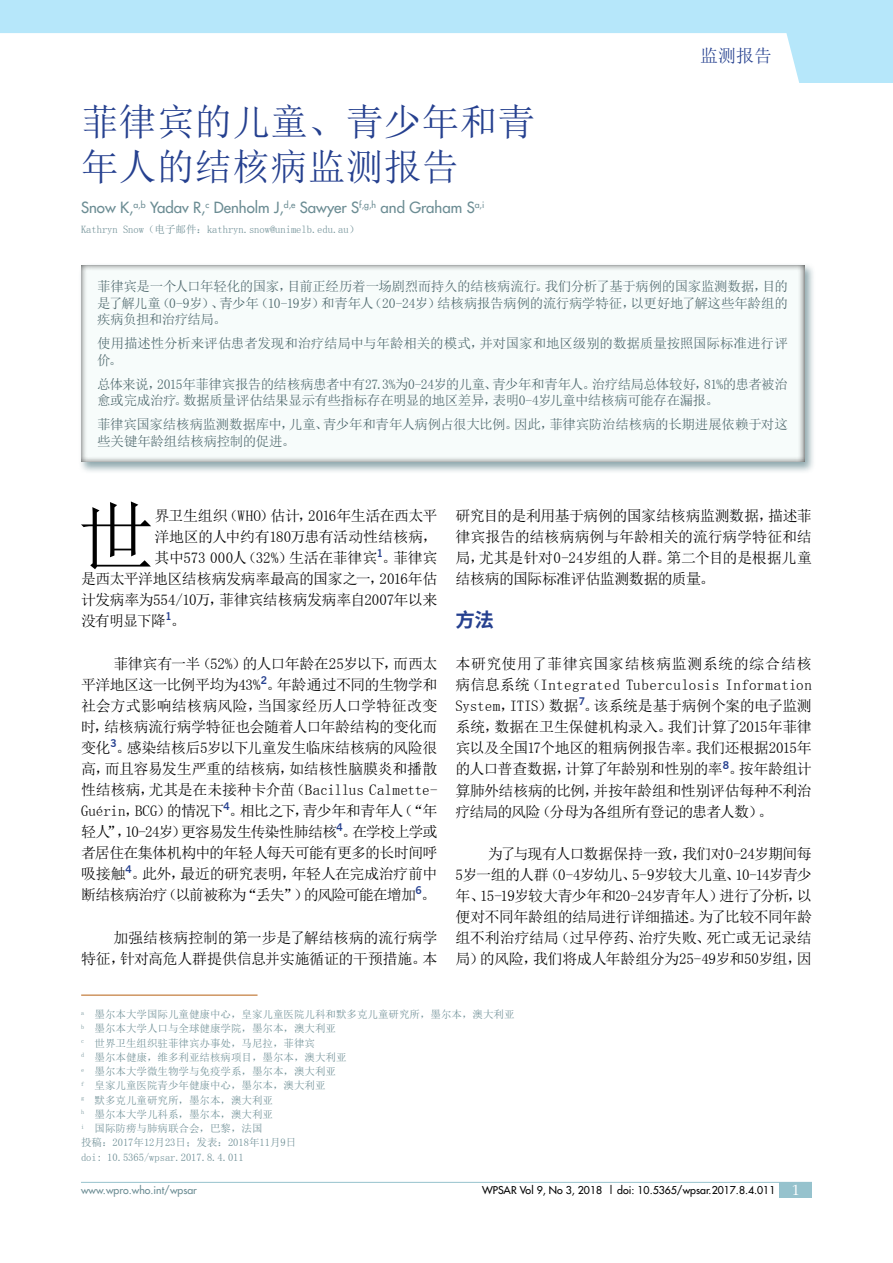
<style>
.page{position:relative;width:893px;height:1263px;background:#fff}
.page>*{position:absolute;margin:0;border:0;box-sizing:border-box;transform-origin:0 0}
.t1{font:76.5px "Sim Sun";color:#000}
.t2{font:37.5px/45px "Sim Sun";letter-spacing:.01em;color:#25408f}
.t3{font:700 19.5px "Source Han Sans CN";color:#25408f}
.t4{font:18px "Sim Sun";color:#25408f}
.t5{font:15px/21px "Sim Sun";letter-spacing:-.03em;color:#000;text-align:justify}
.t6{font:15px "Futura LT";color:#6b8c93}
.t7{font:13.5px/16.5px "Sim Sun";letter-spacing:-.025em;color:#4b656a}
.t8{font:10.5px/14.2px "Sim Sun";color:#6b8c93}
.t9{font:10.5px "Futura LT";color:#000}
.t10{font:10.5px "Futura LT";color:#6b8c93}
.s1{font-family:"Palatino";font-size:15px;color:#fff}
</style>
<div class="page">
<hr style="left:81px;top:1182px;width:731px;height:1px;background:#96c2cd">
<div style="left:780px;top:1182px;width:32px;height:15px;background:#96c2cd"></div>
<div style="left:0;top:0;width:893px;height:82px;background:#b6e7fa"></div>
<div style="left:0;top:33px;width:800px;height:50px;background:#fff"></div>
<div style="left:79px;top:263px;width:737px;height:211px;background:#6b8c93;opacity:.75"></div>
<div style="left:68px;top:255px;width:750px;height:208px;background:#f7fcfb"></div>
<hr style="left:81px;top:995px;width:177px;height:1px;background:#b66113">
<h2 class="t2" style="left:81px;top:99px;width:456px">菲律宾的儿童、青少年和青年人的结核病监测报告</h2>
<p class="t6" style="left:81px;top:198px;width:405px">Snow K,<sup>a,b</sup> Yadav R,<sup>c</sup> Denholm J,<sup>d,e</sup> Sawyer S<sup>f,g,h</sup> and Graham S<sup>a,i</sup></p>
<p class="t8" style="left:81px;top:222px;width:280px">Kathryn Snow（电子邮件：kathryn.snow@unimelb.edu.au）</p>
<p class="t4" style="left:700px;top:47px;width:73px">监测报告</p>
<p class="t7" style="left:97px;top:278px;width:692px;text-align:justify">菲律宾是一个人口年轻化的国家，目前正经历着一场剧烈而持久的结核病流行。我们分析了基于病例的国家监测数据，目的是了解儿童（0-9岁）、青少年（10-19岁）和青年人（20-24岁）结核病报告病例的流行病学特征，以更好地了解这些年龄组的疾病负担和治疗结局。</p>
<p class="t7" style="left:97px;top:335px;width:692px">使用描述性分析来评估患者发现和治疗结局中与年龄相关的模式，并对国家和地区级别的数据质量按照国际标准进行评价。</p>
<p class="t7" style="left:97px;top:376px;width:692px">总体来说，2015年菲律宾报告的结核病患者中有27.3%为0-24岁的儿童、青少年和青年人。治疗结局总体较好，81%的患者被治愈或完成治疗。数据质量评估结果显示有些指标存在明显的地区差异，表明0-4岁儿童中结核病可能存在漏报。</p>
<p class="t7" style="left:97px;top:416px;width:692px">菲律宾国家结核病监测数据库中，儿童、青少年和青年人病例占很大比例。因此，菲律宾防治结核病的长期进展依赖于对这些关键年龄组结核病控制的促进。</p>
<h1 class="t1" style="left:78px;top:497px;width:78px">世</h1>
<p class="t5" style="left:154px;top:505px;width:285px">界卫生组织（WHO）估计，2016年生活在西太平</p>
<p class="t5" style="left:154px;top:526px;width:285px">洋地区的人中约有180万患有活动性结核病，</p>
<p class="t5" style="left:154px;top:547px;width:285px">其中573 000人（32%）生活在菲律宾<sup>1</sup>。菲律宾</p>
<p class="t5" style="left:81px;top:568px;width:358px">是西太平洋地区结核病发病率最高的国家之一，2016年估</p>
<p class="t5" style="left:81px;top:589px;width:358px">计发病率为554/10万，菲律宾结核病发病率自2007年以来</p>
<p class="t5" style="left:81px;top:610px;width:106px">没有明显下降<sup>1</sup>。</p>
<p class="t5" style="left:81px;top:653px;width:358px;text-indent:32px">菲律宾有一半（52%）的人口年龄在25岁以下，而西太平洋地区这一比例平均为43%<sup>2</sup>。年龄通过不同的生物学和社会方式影响结核病风险，当国家经历人口学特征改变时，结核病流行病学特征也会随着人口年龄结构的变化而变化<sup>3</sup>。感染结核后5岁以下儿童发生临床结核病的风险很高，而且容易发生严重的结核病，如结核性脑膜炎和播散性结核病，尤其是在未接种卡介苗（Bacillus Calmette-Guérin，BCG）的情况下<sup>4</sup>。相比之下，青少年和青年人（“年轻人”，10-24岁）更容易发生传染性肺结核<sup>4</sup>。在学校上学或者居住在集体机构中的年轻人每天可能有更多的长时间呼吸接触<sup>4</sup>。此外，最近的研究表明，年轻人在完成治疗前中断结核病治疗（以前被称为“丢失”）的风险可能在增加<sup>6</sup>。</p>
<p class="t5" style="left:81px;top:927px;width:358px;text-align:right">加强结核病控制的第一步是了解结核病的流行病学<br>特征，针对高危人群提供信息并实施循证的干预措施。本</p>
<p class="t5" style="left:455px;top:505px;width:358px">研究目的是利用基于病例的国家结核病监测数据，描述菲律宾报告的结核病病例与年龄相关的流行病学特征和结局，尤其是针对0-24岁组的人群。第二个目的是根据儿童结核病的国际标准评估监测数据的质量。</p>
<h3 class="t3" style="left:455px;top:609px;width:40px">方法</h3>
<p class="t5" style="left:455px;top:654px;width:358px">本研究使用了菲律宾国家结核病监测系统的综合结核病信息系统（Integrated Tuberculosis Information System，ITIS）数据<sup>7</sup>。该系统是基于病例个案的电子监测系统，数据在卫生保健机构录入。我们计算了2015年菲律宾以及全国17个地区的粗病例报告率。我们还根据2015年的人口普查数据，计算了年龄别和性别的率<sup>8</sup>。按年龄组计算肺外结核病的比例，并按年龄组和性别评估每种不利治疗结局的风险（分母为各组所有登记的患者人数）。</p>
<p class="t5" style="left:455px;top:843px;width:358px;text-indent:32px">为了与现有人口数据保持一致，我们对0-24岁期间每5岁一组的人群（0-4岁幼儿、5-9岁较大儿童、10-14岁青少年、15-19岁较大青少年和20-24岁青年人）进行了分析，以便对不同年龄组的结局进行详细描述。为了比较不同年龄组不利治疗结局（过早停药、治疗失败、死亡或无记录结局）的风险，我们将成人年龄组分为25-49岁和50岁组，因</p>
<p class="t8" style="left:81px;top:1007px;width:435px"><sup>a</sup> 墨尔本大学国际儿童健康中心，皇家儿童医院儿科和默多克儿童研究所，墨尔本，澳大利亚<sup>b</sup> 墨尔本大学人口与全球健康学院，墨尔本，澳大利亚<br><sup>c</sup> 世界卫生组织驻菲律宾办事处，马尼拉，菲律宾<br><sup>d</sup> 墨尔本健康，维多利亚结核病项目，墨尔本，澳大利亚<br><sup>e</sup> 墨尔本大学微生物学与免疫学系，墨尔本，澳大利亚<br><sup>f</sup> 皇家儿童医院青少年健康中心，墨尔本，澳大利亚<br><sup>g</sup> 默多克儿童研究所，墨尔本，澳大利亚<br><sup>h</sup> 墨尔本大学儿科系，墨尔本，澳大利亚<br><sup>i</sup> 国际防痨与肺病联合会，巴黎，法国<br>投稿：2017年12月23日；发表：2018年11月9日<br>doi: 10.5365/wpsar.2017.8.4.011</p>
<p class="t10" style="left:81px;top:1183px;width:117px">www.wpro.who.int/wpsar</p>
<p class="t9" style="left:482px;top:1184px;width:319px">WPSAR Vol 9, No 3, 2018 | doi: 10.5365/wpsar.2017.8.4.011 <span class="s1">1</span></p>
</div>
